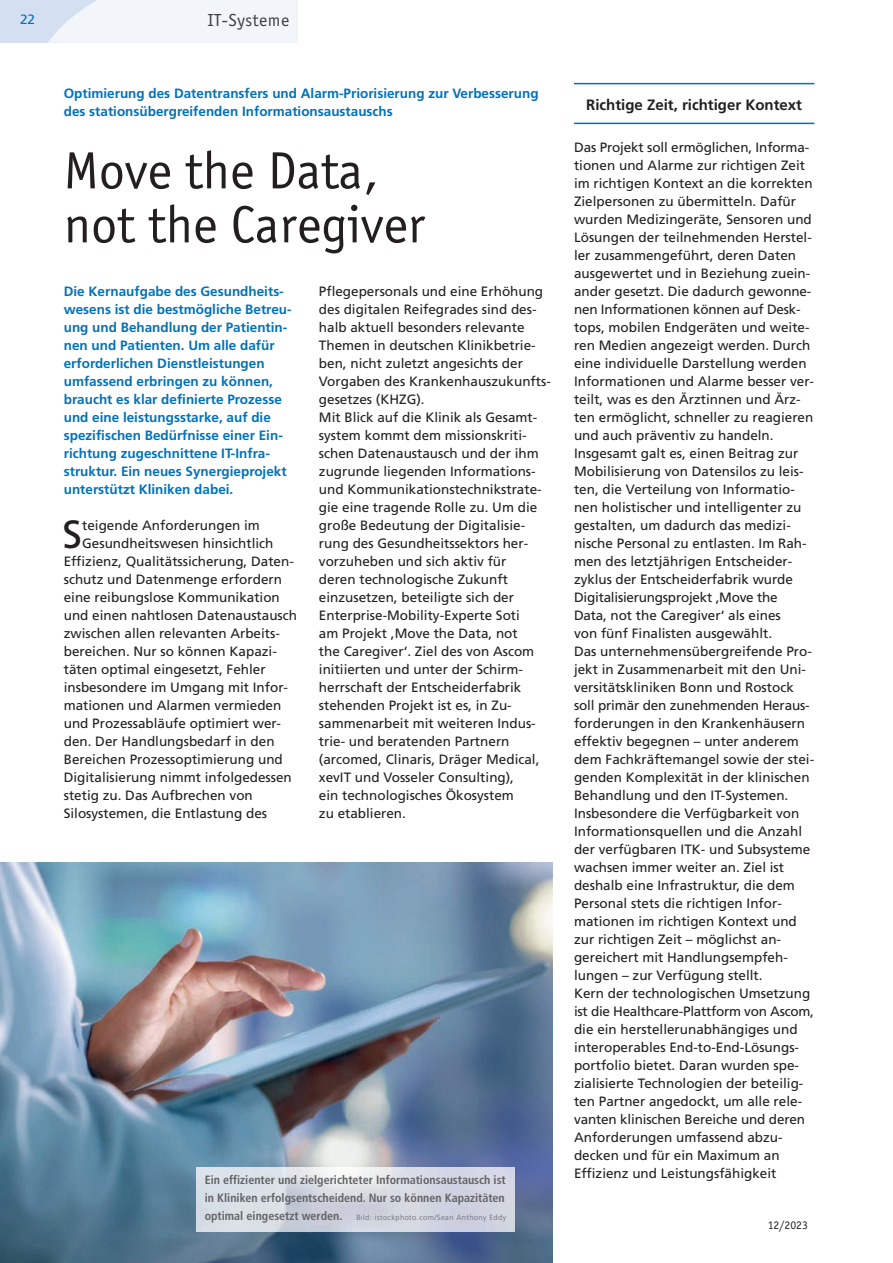
<style>
.page{position:relative;width:893px;height:1263px;background:#fff}
.page>*{position:absolute;margin:0;border:0;box-sizing:border-box;transform-origin:0 0}
.t1{font:54px/54px "Officina Sans";color:#231f20}
.t2{font:39.3px "Frutiger";color:#231f20}
.t3{font:18px "Officina Sans";letter-spacing:.03em;color:#3e3e3f}
.t4{font:700 15px "Frutiger";color:#231f20}
.t5{font:13.5px/18px "Frutiger";color:#231f20}
.t6{font:700 13.5px/18px "Frutiger";color:#0072bc}
.t7{font:13.5px "Frutiger";color:#0072bc}
.t8{font:700 condensed 12px/18px "Frutiger";color:#636366}
.t9{font:12px "Officina Sans";color:#231f20}
.t10{font:300 7.5px "Frutiger";letter-spacing:.055em;color:#636366}
.s1{font-weight:700;font-stretch:condensed;font-size:12px}
</style>
<div class="page">
<div style="left:0;top:0;width:298px;height:43px;background:#d4e0f1"></div>
<svg style="left:48px;top:0;width:250px;height:43px;background:#eff3f9"></svg>
<hr style="left:574px;top:83px;width:240px;height:1px;background:#0072bc">
<hr style="left:574px;top:123px;width:240px;height:1px;background:#0072bc">
<img style="left:0;top:862px;width:553px;height:401px">
<img style="left:196px;top:1167px;width:318px;height:64px">
<p class="t7" style="left:20px;top:14px;width:17px">22</p>
<p class="t3" style="left:208px;top:14px;width:83px">IT-Systeme</p>
<p class="t6" style="left:64px;top:86px;width:476px">Optimierung des Datentransfers und Alarm-Priorisierung zur Verbesserung des stationsübergreifenden Informationsaustauschs</p>
<p class="t1" style="left:64px;top:148px;width:363px">Move the Data, not the Caregiver</p>
<p class="t6" style="left:64px;top:284px;width:229px">Die Kernaufgabe des Gesundheits&shy;wesens ist die bestmögliche Betreu&shy;ung und Behandlung der Patientin&shy;nen und Patienten. Um alle dafür erforderlichen Dienstleistungen umfassend erbringen zu können, braucht es klar definierte Prozesse und eine leistungsstarke, auf die spezifischen Bedürfnisse einer Ein&shy;richtung zugeschnittene IT-Infra&shy;struktur. Ein neues Synergieprojekt unterstützt Kliniken dabei.</p>
<p class="t2" style="left:63px;top:519px;width:21px">S</p>
<p class="t5" style="left:82px;top:518px;width:179px">teigende Anforderungen im</p>
<p class="t5" style="left:82px;top:536px;width:193px">Gesundheitswesen hinsichtlich</p>
<p class="t5" style="left:64px;top:554px;width:232px">Effizienz, Qualitätssicherung, Daten-</p>
<p class="t5" style="left:64px;top:572px;width:220px">schutz und Datenmenge erfordern</p>
<p class="t5" style="left:64px;top:590px;width:218px">eine reibungslose Kommunikation</p>
<p class="t5" style="left:64px;top:608px;width:235px">und einen nahtlosen Datenaustausch</p>
<p class="t5" style="left:64px;top:626px;width:218px">zwischen allen relevanten Arbeits -</p>
<p class="t5" style="left:64px;top:644px;width:215px">bereichen. Nur so können Kapazi -</p>
<p class="t5" style="left:64px;top:662px;width:203px">täten optimal eingesetzt, Fehler</p>
<p class="t5" style="left:64px;top:680px;width:226px">insbesondere im Umgang mit Infor-</p>
<p class="t5" style="left:64px;top:698px;width:219px">mationen und Alarmen vermieden</p>
<p class="t5" style="left:64px;top:716px;width:219px">und Prozessabläufe optimiert wer-</p>
<p class="t5" style="left:64px;top:734px;width:212px">den. Der Handlungsbedarf in den</p>
<p class="t5" style="left:64px;top:752px;width:221px">Bereichen Prozessoptimierung und</p>
<p class="t5" style="left:64px;top:770px;width:230px">Digitalisierung nimmt infolgedessen</p>
<p class="t5" style="left:64px;top:788px;width:191px">stetig zu. Das Aufbrechen von</p>
<p class="t5" style="left:64px;top:806px;width:205px">Silosystemen, die Entlastung des</p>
<p class="t5" style="left:319px;top:284px;width:233px">Pflegepersonals und eine Erhöhung des digitalen Reifegrades sind des&shy;halb aktuell besonders relevante<br>Themen in deutschen Klinikbetrie&shy;ben, nicht zuletzt angesichts der<br>Vorgaben des Krankenhauszukunfts&shy;gesetzes (KHZG).</p>
<p class="t5" style="left:319px;top:410px;width:224px">Mit Blick auf die Klinik als Gesamt&shy;system kommt dem missionskriti&shy;schen Datenaustausch und der ihm zugrunde liegenden Informations&shy;und Kommunikationstechnikstrate&shy;gie eine tragende Rolle zu. Um die große Bedeutung der Digitalisie&shy;rung des Gesundheitssektors her - vorzuheben und sich aktiv für deren technologische Zukunft<br>ein zusetzen, beteiligte sich der<br>Enterprise-Mobility-Experte Soti am Projekt ,Move the Data, not the Caregiver‘. Ziel des von Ascom initiierten und unter der Schirm - herrschaft der Entscheiderfabrik stehenden Projekt ist es, in Zu - sammenarbeit mit weiteren Indus&shy;trie- und beratenden Partnern (arcomed, Clinaris, Dräger Medical, xevIT und Vosseler Consulting),<br>ein technologisches Ökosystem<br>zu etablieren.</p>
<p class="t8" style="left:205px;top:1172px;width:303px">Ein effizienter und zielgerichteter Informationsaustausch ist in Kliniken erfolgsentscheidend. Nur so können Kapazitäten</p>
<p class="t10" style="left:205px;top:1214px;width:303px"><span class="s1">optimal eingesetzt werden.</span> Bild: istockphoto.com/Sean Anthony Eddy</p>
<p class="t4" style="left:586px;top:99px;width:217px">Richtige Zeit, richtiger Kontext</p>
<p class="t5" style="left:574px;top:140px;width:241px">Das Projekt soll ermöglichen, Informa&shy;tionen und Alarme zur richtigen Zeit im richtigen Kontext an die korrekten Zielpersonen zu über mitteln. Dafür wurden Medizin geräte, Sensoren und Lösungen der teilnehmenden Herstel&shy;ler zu sammengeführt, deren Daten aus gewertet und in Beziehung zu ein - ander gesetzt. Die dadurch ge won ne - nen Informationen können auf Desk&shy;tops, mobilen Endgeräten und weite&shy;ren Medien angezeigt werden. Durch eine individuelle Darstellung werden Informationen und Alarme besser ver&shy;teilt, was es den Ärztinnen und Ärz&shy;ten ermöglicht, schneller zu reagieren und auch präventiv zu handeln.</p>
<p class="t5" style="left:574px;top:446px;width:234px">Insgesamt galt es, einen Beitrag zur Mobilisierung von Datensilos zu leis&shy;ten, die Verteilung von Informatio&shy;nen holistischer und intelli genter zu ge stalten, um dadurch das medi zi - nische Personal zu ent lasten. Im Rah&shy;men des letztjährigen Entscheider - zyklus der Entscheider fabrik wurde Digitalisierungsprojekt ,Move the Data, not the Caregiver‘ als eines von fünf Finalisten aus gewählt.</p>
<p class="t5" style="left:574px;top:644px;width:242px">Das unternehmensübergreifende Pro&shy;jekt in Zusammenarbeit mit den Uni&shy;versitätskliniken Bonn und Rostock soll primär den zunehmenden Heraus&shy;forderungen in den Krankenhäusern effektiv be gegnen – unter anderem dem Fachkräftemangel sowie der stei&shy;genden Komplexität in der klinischen Be handlung und den IT-Systemen.<br>Insbe sondere die Verfügbarkeit von In for ma tionsquellen und die Anzahl der verfügbaren ITK- und Subsysteme wachsen immer weiter an. Ziel ist deshalb eine Infrastruktur, die dem Personal stets die richtigen Infor - mationen im richtigen Kontext und zur richtigen Zeit – möglichst an - gereichert mit Handlungsempfeh - lungen – zur Verfügung stellt.</p>
<p class="t5" style="left:574px;top:986px;width:241px">Kern der technologischen Umsetzung ist die Healthcare-Plattform von Ascom, die ein herstellerunabhängiges und interoperables End-to-End-Lösungs&shy;portfolio bietet. Daran wurden spe&shy;zialisierte Technologien der beteilig&shy;ten Partner angedockt, um alle rele&shy;vanten klinischen Bereiche und deren Anforderungen umfassend abzu - decken und für ein Maximum an Effizienz und Leistungsfähigkeit</p>
<p class="t9" style="left:768px;top:1221px;width:42px">12/2023</p>
</div>
